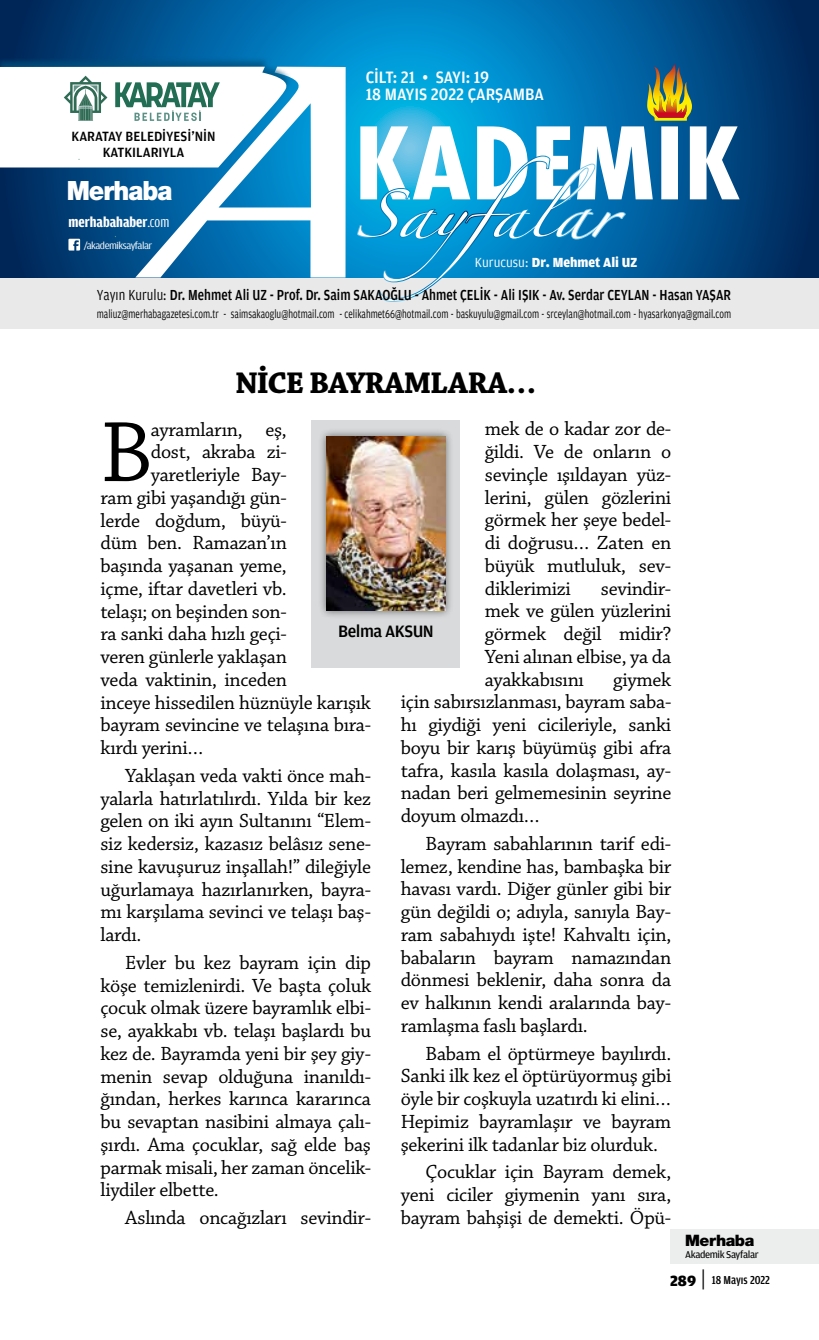
<style>
.page{position:relative;width:819px;height:1340px;background:#fff}
.page>*{position:absolute;margin:0;border:0;box-sizing:border-box;transform-origin:0 0}
.t1{font:90.12px "Chaparral Pro";color:#000}
.t2{font:42.7px "Zapfino";color:#fff;scale:1.2 1}
.t3{font:700 31.5px "Chaparral Pro";letter-spacing:-.03em;color:#000}
.t4{font:900 26.6px "Helvetica Neue LT Pro";letter-spacing:-.04em;color:#fff;scale:.93 1}
.t5{font:20.12px/22.8px "Chaparral Pro";letter-spacing:-.015em;color:#000;text-align:justify}
.t6{font:500 17.5px/17.5px "Toprak";color:#fff;scale:.93 1}
.t7{font:500 17.5px "Toprak";letter-spacing:-.03em;color:#000}
.t8{font:900 15.75px "Helvetica Neue LT Pro";letter-spacing:-.03em;color:#000}
.t9{font:500 15.4px "Toprak";color:#000;scale:.84 1}
.t10{font:700 15.05px "Toprak Comp";color:#fff;scale:1.2 1}
.t11{font:500 14.17px/16.3px "Toprak";color:#000;text-align:center;scale:.95 1}
.t12{font:700 14px "Toprak";color:#fff;scale:.95 1}
.t13{font:12.25px "Toprak";color:#000;scale:.75 1}
.t14{font:500 12.25px "Toprak Cond";letter-spacing:-.005em;color:#000}
.t15{font:10.5px "Toprak Cond";letter-spacing:-.04em;color:#fff;scale:1.21 1}
.t16{font:10.5px "Toprak";letter-spacing:-.04em;color:#000}
.s1{font-weight:400}
.s2{font-family:"Toprak";font-weight:700;font-size:15.75px}
.s3{font-family:"Toprak";font-weight:300;font-size:24.5px}
</style>
<div class="page">
<div style="left:670px;top:1229px;width:149px;height:35px;background:#eceded"></div>
<div style="left:312px;top:420px;width:148px;height:248px;background:#d9dadb"></div>
<div style="left:318px;top:427px;width:135px;height:191px;background:#000;opacity:.5"></div>
<img style="left:326px;top:436px;width:119px;height:174px">
<div style="left:0;top:277px;width:819px;height:52px;background:#e9e9ea"></div>
<svg style="left:0;top:0;width:819px;height:277px;background:#00508a"></svg>
<svg style="left:135px;top:66px;width:221px;height:212px"></svg>
<svg style="left:356px;top:63px;width:383px;height:239px"></svg>
<svg style="left:68px;top:239px;width:12px;height:11px"></svg>
<div style="left:0;top:56px;width:292px;height:112px;background:#00517e;opacity:.75"></div>
<svg style="left:0;top:65px;width:295px;height:104px"></svg>
<p class="t6" style="left:366px;top:68px;width:193px">CİLT: 21 • SAYI: 19<br>18 MAYIS 2022 ÇARŞAMBA</p>
<p class="t11" style="left:71px;top:128px;width:153px">KARATAY BELEDİYESİ’NİN<br>KATKILARIYLA</p>
<h2 class="t2" style="left:355px;top:196px;width:233px">Sayfalar</h2>
<h3 class="t4" style="left:67px;top:174px;width:115px">Merhaba</h3>
<p class="t10" style="left:68px;top:213px;width:86px">merhabahaber<span class="s1">.com</span></p>
<p class="t15" style="left:84px;top:239px;width:58px">/akademiksayfalar</p>
<p class="t12" style="left:474px;top:254px;width:172px"><span class="s1">Kurucusu:</span> Dr. Mehmet Ali UZ</p>
<p class="t9" style="left:97px;top:286px;width:756px"><span class="s1">Yayın Kurulu:</span> Dr. Mehmet Ali UZ - Prof. Dr. Saim SAKAOĞLU - Ahmet ÇELİK - Ali IŞIK - Av. Serdar CEYLAN - Hasan YAŞAR</p>
<p class="t13" style="left:97px;top:307px;width:847px">maliuz@merhabagazetesi.com.tr - saimsakaoglu@hotmail.com - celikahmet66@hotmail.com - baskuyulu@gmail.com - srceylan@hotmail.com - hyasarkonya@gmail.com</p>
<h3 class="t3" style="left:235px;top:364px;width:302px">NİCE BAYRAMLARA…</h3>
<p class="t5" style="left:485px;top:418px;width:188px">mek de o kadar zor de&shy;ğildi. Ve de onların o sevinçle ışıldayan yüz&shy;lerini, gülen gözlerini görmek her şeye bedel&shy;di doğrusu… Zaten en büyük mutluluk, sev&shy;diklerimizi</p>
<h1 class="t1" style="left:100px;top:402px;width:53px">B</h1>
<p class="t5" style="left:151px;top:418px;width:137px">ayramların, eş,</p>
<p class="t5" style="left:151px;top:441px;width:137px">dost, akraba zi-</p>
<p class="t5" style="left:151px;top:464px;width:137px">yaretleriyle Bay-</p>
<p class="t5" style="left:100px;top:487px;width:188px">ram gibi yaşandığı gün-</p>
<p class="t5" style="left:100px;top:509px;width:188px">lerde doğdum, büyü-</p>
<p class="t5" style="left:100px;top:532px;width:188px">düm ben. Ramazan’ın</p>
<p class="t5" style="left:100px;top:555px;width:188px">başında yaşanan yeme,</p>
<p class="t5" style="left:100px;top:578px;width:188px">içme, iftar davetleri vb.</p>
<p class="t5" style="left:100px;top:600px;width:188px">telaşı; on beşinden son-</p>
<p class="t5" style="left:100px;top:623px;width:188px">ra sanki daha hızlı geçi-</p>
<p class="t5" style="left:100px;top:646px;width:188px">veren günlerle yaklaşan</p>
<p class="t5" style="left:100px;top:669px;width:188px">veda vaktinin, inceden</p>
<p class="t5" style="left:100px;top:691px;width:272px">inceye hissedilen hüznüyle karışık</p>
<p class="t5" style="left:100px;top:714px;width:272px">bayram sevincine ve telaşına bıra-</p>
<p class="t5" style="left:100px;top:737px;width:105px">kırdı yerini…</p>
<p class="t5" style="left:100px;top:764px;width:272px;text-indent:25px">Yaklaşan veda vakti önce mah&shy;yalarla hatırlatılırdı. Yılda bir kez gelen on iki ayın Sultanını “Elem&shy;siz kedersiz, kazasız belâsız sene&shy;sine kavuşuruz inşallah!” dileğiyle uğurlamaya hazırlanırken, bayra&shy;mı karşılama sevinci ve telaşı baş&shy;lardı.</p>
<p class="t5" style="left:100px;top:951px;width:272px;text-indent:25px">Evler bu kez bayram için dip köşe temizlenirdi. Ve başta çoluk çocuk olmak üzere bayramlık elbi&shy;se, ayakkabı vb. telaşı başlardı bu kez de. Bayramda yeni bir şey giy&shy;menin sevap olduğuna inanıldı&shy;ğından, herkes karınca kararınca bu sevaptan nasibini almaya çalı&shy;şırdı. Ama çocuklar, sağ elde baş parmak misali, her zaman öncelik&shy;liydiler elbette.</p>
<p class="t5" style="left:125px;top:1207px;width:247px">Aslında oncağızları sevindir-</p>
<p class="t5" style="left:485px;top:577px;width:188px;text-indent:116px">sevindir&shy;mek ve gülen yüzlerini görmek değil midir?<br>Yeni alınan elbise, ya da ayakkabısını</p>
<p class="t7" style="left:338px;top:621px;width:97px">Belma AKSUN</p>
<p class="t5" style="left:401px;top:668px;width:272px;text-indent:212px">giymek için sabırsızlanması, bayram saba&shy;hı giydiği yeni cicileriyle, sanki boyu bir karış büyümüş gibi afra tafra, kasıla kasıla dolaşması, ay&shy;nadan beri gelmemesinin seyrine doyum olmazdı…</p>
<p class="t5" style="left:401px;top:832px;width:272px;text-indent:25px">Bayram sabahlarının tarif edi&shy;lemez, kendine has, bambaşka bir havası vardı. Diğer günler gibi bir gün değildi o; adıyla, sanıyla Bay&shy;ram sabahıydı işte! Kahvaltı için, babaların bayram namazından dönmesi beklenir, daha sonra da ev halkının kendi aralarında bay&shy;ramlaşma faslı başlardı.</p>
<p class="t5" style="left:401px;top:1042px;width:272px;text-indent:25px">Babam el öptürmeye bayılırdı.<br>Sanki ilk kez el öptürüyormuş gibi öyle bir coşkuyla uzatırdı ki elini… Hepimiz bayramlaşır ve bayram şekerini ilk tadanlar biz olurduk.</p>
<p class="t5" style="left:401px;top:1161px;width:272px;text-indent:25px">Çocuklar için Bayram demek, yeni ciciler giymenin yanı sıra, bayram bahşişi de demekti. Öpü-</p>
<p class="t8" style="left:685px;top:1230px;width:71px">Merhaba</p>
<p class="t16" style="left:685px;top:1248px;width:75px">Akademik Sayfalar</p>
<p class="t14" style="left:670px;top:1273px;width:101px"><span class="s2">289</span> <span class="s3">|</span> 18 Mayıs 2022</p>
</div>
